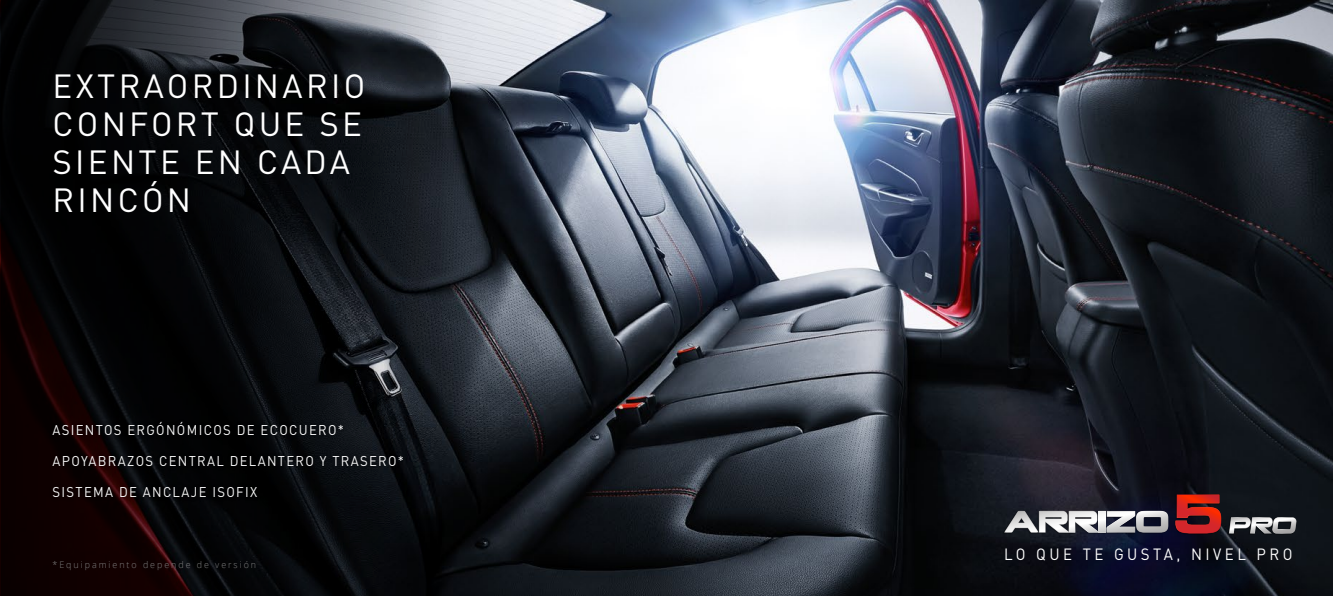
<style>
.page{position:relative;width:1333px;height:596px;background:#fff}
.page>*{position:absolute;margin:0;border:0;box-sizing:border-box;transform-origin:0 0}
.t1{font:33.1px/37.8px "DIN";letter-spacing:.1em;color:#fff}
.t2{font:16.1px "DIN";letter-spacing:.23em;color:#fff;scale:.93 1}
.t3{font:14px "DIN";letter-spacing:.1em;color:#f7f7f7;scale:.93 1}
.t4{font:300 9.2px "Open Sans";letter-spacing:.22em;color:#808080}
</style>
<div class="page">
<img style="left:657px;top:0;width:675px;height:595px">
<svg style="left:2px;top:0;width:655px;height:595px;background:#22242a"></svg>
<img style="left:47px;top:416px;width:517px;height:126px">
<svg style="left:1227px;top:510px;width:69px;height:24px;background:#686b6e"></svg>
<svg style="left:1002px;top:510px;width:166px;height:24px"></svg>
<svg style="left:1098px;top:511px;width:7px;height:21px"></svg>
<svg style="left:1174px;top:494px;width:47px;height:40px;background:#a0201c"></svg>
<h1 class="t1" style="left:53px;top:67px;width:314px">EXTRAORDINARIO<br>CONFORT QUE SE<br>SIENTE EN CADA<br>RINCÓN</h1>
<p class="t3" style="left:53px;top:421px;width:315px">ASIENTOS ERGÓNÓMICOS DE ECOCUERO*</p>
<p class="t3" style="left:53px;top:452px;width:379px">APOYABRAZOS CENTRAL DELANTERO Y TRASERO*</p>
<p class="t3" style="left:53px;top:483px;width:222px">SISTEMA DE ANCLAJE ISOFIX</p>
<p class="t4" style="left:53px;top:558px;width:205px">*Equipamiento depende de versión</p>
<p class="t2" style="left:1004px;top:543px;width:311px">LO QUE TE GUSTA, NIVEL PRO</p>
</div>
